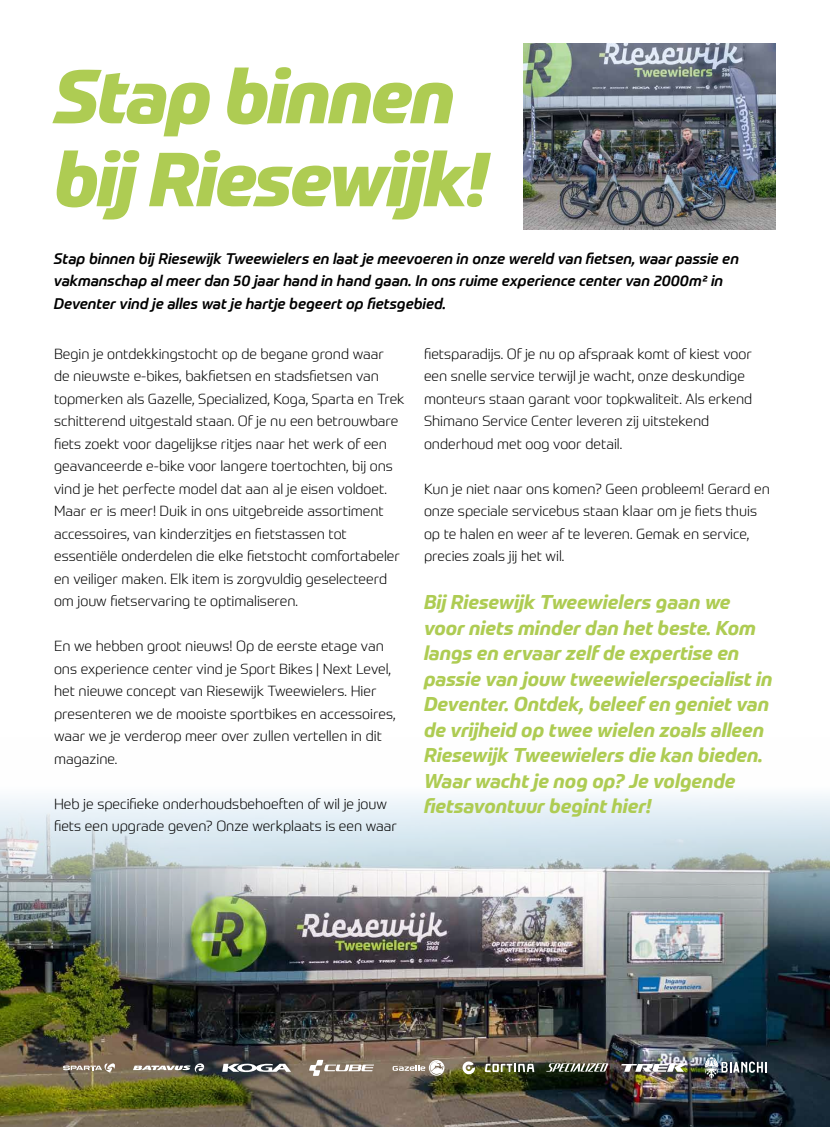
<style>
.page{position:relative;width:830px;height:1127px;background:#fff}
.page>*{position:absolute;margin:0;border:0;box-sizing:border-box;transform-origin:0 0}
.t1{font:italic 800 75px/82.9px "Prometo";letter-spacing:-.025em;color:#aecc53}
.t2{font:italic 700 19.5px/25.5px "Prometo";color:#aecc53}
.t3{font:italic 500 15px/22.5px "Prometo";color:#000}
.t4{font:300 14.25px/22.5px "Prometo";color:#000}
</style>
<div class="page">
<img style="left:0;top:794px;width:829px;height:333px">
<svg style="left:392px;top:1060px;width:52px;height:15px"></svg>
<svg style="left:484px;top:1064px;width:50px;height:8px"></svg>
<svg style="left:462px;top:1061px;width:13px;height:13px"></svg>
<svg style="left:63px;top:1063px;width:52px;height:9px"></svg>
<svg style="left:133px;top:1063px;width:71px;height:9px"></svg>
<svg style="left:222px;top:1062px;width:69px;height:11px"></svg>
<svg style="left:309px;top:1060px;width:65px;height:16px"></svg>
<svg style="left:621px;top:1064px;width:65px;height:8px"></svg>
<svg style="left:704px;top:1057px;width:62px;height:22px"></svg>
<svg style="left:546px;top:1063px;width:62px;height:9px"></svg>
<img style="left:523px;top:44px;width:252px;height:186px">
<h1 class="t1" style="left:54px;top:55px;width:435px">Stap binnen bij Riesewijk!</h1>
<p class="t3" style="left:54px;top:247px;width:686px">Stap binnen bij Riesewijk Tweewielers en laat je meevoeren in onze wereld van fietsen, waar passie en vakmanschap al meer dan 50 jaar hand in hand gaan. In ons ruime experience center van 2000m² in<br>Deventer vind je alles wat je hartje begeert op fietsgebied.</p>
<p class="t4" style="left:54px;top:342px;width:352px">Begin je ontdekkingstocht op de begane grond waar<br>de nieuwste e-bikes, bakfietsen en stadsfietsen van topmerken als Gazelle, Specialized, Koga, Sparta en Trek schitterend uitgestald staan. Of je nu een betrouwbare fiets zoekt voor dagelijkse ritjes naar het werk of een geavanceerde e-bike voor langere toertochten, bij ons vind je het perfecte model dat aan al je eisen voldoet.<br>Maar er is meer! Duik in ons uitgebreide assortiment accessoires, van kinderzitjes en fietstassen tot essentiële onderdelen die elke fietstocht comfortabeler en veiliger maken. Elk item is zorgvuldig geselecteerd om jouw fietservaring te optimaliseren.</p>
<p class="t4" style="left:54px;top:635px;width:343px">En we hebben groot nieuws! Op de eerste etage van ons experience center vind je Sport Bikes | Next Level, het nieuwe concept van Riesewijk Tweewielers. Hier presenteren we de mooiste sportbikes en accessoires, waar we je verderop meer over zullen vertellen in dit magazine.</p>
<p class="t4" style="left:54px;top:792px;width:344px">Heb je specifieke onderhoudsbehoeften of wil je jouw fiets een upgrade geven? Onze werkplaats is een waar</p>
<p class="t4" style="left:424px;top:342px;width:330px">fietsparadijs. Of je nu op afspraak komt of kiest voor een snelle service terwijl je wacht, onze deskundige monteurs staan garant voor topkwaliteit. Als erkend Shimano Service Center leveren zij uitstekend onderhoud met oog voor detail.</p>
<p class="t4" style="left:424px;top:477px;width:347px">Kun je niet naar ons komen? Geen probleem! Gerard en onze speciale servicebus staan klaar om je fiets thuis op te halen en weer af te leveren. Gemak en service, precies zoals jij het wil.</p>
<p class="t2" style="left:424px;top:589px;width:350px">Bij Riesewijk Tweewielers gaan we voor niets minder dan het beste. Kom langs en ervaar zelf de expertise en passie van jouw tweewielerspecialist in Deventer. Ontdek, beleef en geniet van de vrijheid op twee wielen zoals alleen Riesewijk Tweewielers die kan bieden.<br>Waar wacht je nog op? Je volgende fietsavontuur begint hier!</p>
</div>
